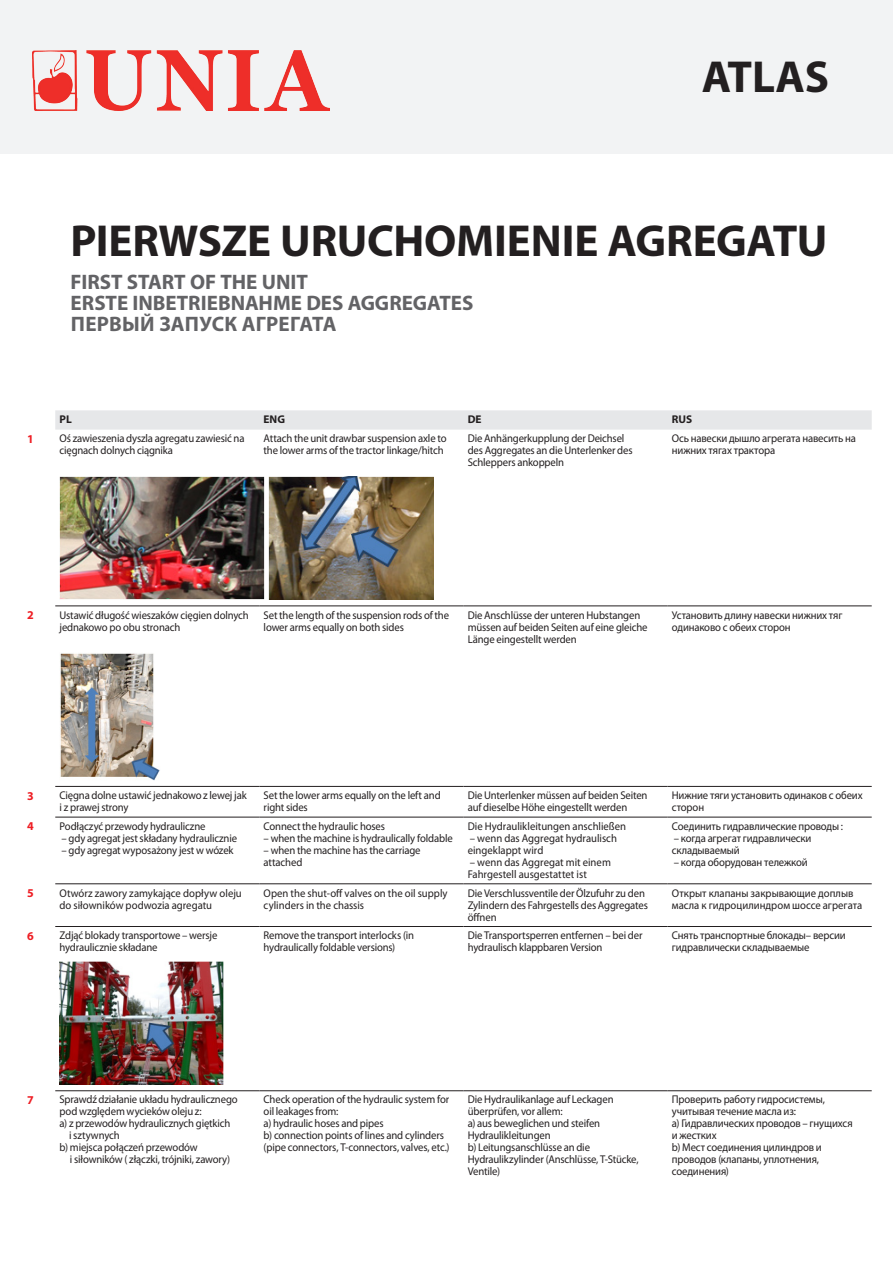
<style>
.page{position:relative;width:893px;height:1263px;background:#fff}
.page>*{position:absolute;margin:0;border:0;box-sizing:border-box;transform-origin:0 0}
.t1{font:700 45px "Myriad Pro";letter-spacing:-.005em;color:#231f20}
.t2{font:700 21px "Myriad Pro";color:#636366}
.t3{font:700 12px "Myriad Pro";color:#ee1d23}
.Styl_akapitowy_1{font:11.25px/12px "Myriad Pro";letter-spacing:-.015em;color:#231f20;scale:.95 1}
.t4{font:700 11.25px "Myriad Pro";color:#231f20}
</style>
<div class="page">
<div style="left:0;top:0;width:893px;height:154px;background:#f2f3f4"></div>
<svg style="left:55px;top:410px;width:817px;height:20px;background:#e6e7e9"></svg>
<hr style="left:55px;top:606px;width:204px;height:1px;background:#231f20">
<hr style="left:259px;top:606px;width:204px;height:1px;background:#231f20">
<hr style="left:463px;top:606px;width:205px;height:1px;background:#231f20">
<hr style="left:668px;top:606px;width:204px;height:1px;background:#231f20">
<hr style="left:55px;top:786px;width:204px;height:1px;background:#231f20">
<hr style="left:259px;top:786px;width:204px;height:1px;background:#231f20">
<hr style="left:463px;top:786px;width:205px;height:1px;background:#231f20">
<hr style="left:668px;top:786px;width:204px;height:1px;background:#231f20">
<hr style="left:55px;top:817px;width:204px;height:1px;background:#231f20">
<hr style="left:259px;top:817px;width:204px;height:1px;background:#231f20">
<hr style="left:463px;top:817px;width:205px;height:1px;background:#231f20">
<hr style="left:668px;top:817px;width:204px;height:1px;background:#231f20">
<hr style="left:55px;top:883px;width:204px;height:1px;background:#231f20">
<hr style="left:259px;top:883px;width:204px;height:1px;background:#231f20">
<hr style="left:463px;top:883px;width:205px;height:1px;background:#231f20">
<hr style="left:668px;top:883px;width:204px;height:1px;background:#231f20">
<hr style="left:55px;top:926px;width:204px;height:1px;background:#231f20">
<hr style="left:259px;top:926px;width:204px;height:1px;background:#231f20">
<hr style="left:463px;top:926px;width:205px;height:1px;background:#231f20">
<hr style="left:668px;top:926px;width:204px;height:1px;background:#231f20">
<hr style="left:55px;top:1090px;width:204px;height:1px;background:#231f20">
<hr style="left:259px;top:1090px;width:204px;height:1px;background:#231f20">
<hr style="left:463px;top:1090px;width:205px;height:1px;background:#231f20">
<hr style="left:668px;top:1090px;width:204px;height:1px;background:#231f20">
<img style="left:60px;top:477px;width:204px;height:123px">
<img style="left:268px;top:477px;width:165px;height:123px">
<img style="left:60px;top:653px;width:100px;height:127px">
<img style="left:60px;top:961px;width:163px;height:124px">
<img style="left:32px;top:50px;width:298px;height:60px">
<p class="t1" style="left:702px;top:48px;width:129px">ATLAS</p>
<p class="t1" style="left:71px;top:212px;width:758px">PIERWSZE URUCHOMIENIE AGREGATU</p>
<p class="t2" style="left:71px;top:269px;width:239px">FIRST START OF THE UNIT</p>
<p class="t2" style="left:71px;top:290px;width:404px">ERSTE INBETRIEBNAHME DES AGGREGATES</p>
<p class="t2" style="left:71px;top:311px;width:267px">ПЕРВЫЙ ЗАПУСК АГРЕГАТА</p>
<p class="t4" style="left:60px;top:412px;width:14px">PL</p>
<p class="t4" style="left:264px;top:412px;width:23px">ENG</p>
<p class="t4" style="left:468px;top:412px;width:15px">DE</p>
<p class="t4" style="left:672px;top:412px;width:22px">RUS</p>
<p class="t3" style="left:27px;top:431px;width:8px">1</p>
<p class="Styl_akapitowy_1" style="left:60px;top:432px;width:196px">Oś zawieszenia dyszla agregatu zawiesić na cięgnach dolnych ciągnika</p>
<p class="Styl_akapitowy_1" style="left:264px;top:432px;width:194px">Attach the unit drawbar suspension axle to the lower arms of the tractor linkage/hitch</p>
<p class="Styl_akapitowy_1" style="left:468px;top:432px;width:175px">Die Anhängerkupplung der Deichsel des Aggregates an die Unterlenker des<br>Schleppers ankoppeln</p>
<p class="Styl_akapitowy_1" style="left:672px;top:432px;width:195px">Ось навески дышло агрегата навесить на нижних тягах трактора</p>
<p class="t3" style="left:27px;top:607px;width:8px">2</p>
<p class="Styl_akapitowy_1" style="left:60px;top:609px;width:201px">Ustawić długość wieszaków cięgien dolnych jednakowo po obu stronach</p>
<p class="Styl_akapitowy_1" style="left:264px;top:609px;width:197px">Set the length of the suspension rods of the lower arms equally on both sides</p>
<p class="Styl_akapitowy_1" style="left:468px;top:609px;width:191px">Die Anschlüsse der unteren Hubstangen müssen auf beiden Seiten auf eine gleiche<br>Länge eingestellt werden</p>
<p class="Styl_akapitowy_1" style="left:672px;top:609px;width:181px">Установить длину навески нижних тяг одинаковo с обеих сторон</p>
<p class="t3" style="left:27px;top:788px;width:8px">3</p>
<p class="Styl_akapitowy_1" style="left:60px;top:789px;width:199px">Cięgna dolne ustawić jednakowo z lewej jak i z prawej strony</p>
<p class="Styl_akapitowy_1" style="left:264px;top:789px;width:188px">Set the lower arms equally on the left and right sides</p>
<p class="Styl_akapitowy_1" style="left:468px;top:789px;width:191px">Die Unterlenker müssen auf beiden Seiten auf dieselbe Höhe eingestellt werden</p>
<p class="Styl_akapitowy_1" style="left:672px;top:789px;width:202px">Нижние тяги установить одинаков с обеих сторон</p>
<p class="t3" style="left:27px;top:818px;width:8px">4</p>
<p class="Styl_akapitowy_1" style="left:60px;top:820px;width:155px">Podłączyć przewody hydrauliczne</p>
<p class="Styl_akapitowy_1" style="left:62px;top:832px;width:186px">– gdy agregat jest składany hydraulicznie</p>
<p class="Styl_akapitowy_1" style="left:62px;top:844px;width:183px">– gdy agregat wyposażony jest w wózek</p>
<p class="Styl_akapitowy_1" style="left:468px;top:820px;width:168px">Die Hydraulikleitungen anschließen</p>
<p class="Styl_akapitowy_1" style="left:468px;top:832px;width:159px">– wenn das Aggregat hydraulisch eingeklappt wird</p>
<p class="Styl_akapitowy_1" style="left:468px;top:856px;width:152px">– wenn das Aggregat mit einem<br>Fahrgestell ausgestattet ist</p>
<p class="Styl_akapitowy_1" style="left:264px;top:820px;width:129px">Connect the hydraulic hoses</p>
<p class="Styl_akapitowy_1" style="left:264px;top:832px;width:201px">– when the machine is hydraulically foldable</p>
<p class="Styl_akapitowy_1" style="left:264px;top:844px;width:167px">– when the machine has the carriage attached</p>
<p class="Styl_akapitowy_1" style="left:672px;top:820px;width:182px">Соединить гидравлические проводы :</p>
<p class="Styl_akapitowy_1" style="left:672px;top:832px;width:148px">– когда агрегат гидравлически складываемый</p>
<p class="Styl_akapitowy_1" style="left:674px;top:856px;width:142px">– когда оборудован тележкой</p>
<p class="t3" style="left:27px;top:885px;width:8px">5</p>
<p class="Styl_akapitowy_1" style="left:60px;top:886px;width:193px">Otwórz zawory zamykające dopływ oleju do siłowników podwozia agregatu</p>
<p class="Styl_akapitowy_1" style="left:264px;top:886px;width:195px">Open the shut-off valves on the oil supply cylinders in the chassis</p>
<p class="Styl_akapitowy_1" style="left:468px;top:886px;width:191px">Die Verschlussventile der Ölzufuhr zu den<br>Zylindern des Fahrgestells des Aggregates öffnen</p>
<p class="Styl_akapitowy_1" style="left:672px;top:886px;width:202px">Открыт клапаны закрывающие доплыв масла к гидроцилиндром шоссе агрегата</p>
<p class="t3" style="left:27px;top:928px;width:8px">6</p>
<p class="Styl_akapitowy_1" style="left:60px;top:929px;width:168px">Zdjąć blokady transportowe – wersje hydraulicznie składane</p>
<p class="Styl_akapitowy_1" style="left:264px;top:929px;width:160px">Remove the transport interlocks (in hydraulically foldable versions)</p>
<p class="Styl_akapitowy_1" style="left:468px;top:929px;width:185px">Die Transportsperren entfernen – bei der hydraulisch klappbaren Version</p>
<p class="Styl_akapitowy_1" style="left:672px;top:929px;width:184px">Снять транспортные блокады– версии гидравлически складываемые</p>
<p class="t3" style="left:27px;top:1092px;width:8px">7</p>
<p class="Styl_akapitowy_1" style="left:60px;top:1093px;width:189px">Sprawdź działanie układu hydraulicznego pod względem wycieków oleju z:</p>
<p class="Styl_akapitowy_1" style="left:69px;top:1117px;width:171px;text-indent:-10px">a) z przewodów hydraulicznych giętkich i sztywnych</p>
<p class="Styl_akapitowy_1" style="left:70px;top:1141px;width:170px;text-indent:-10px">b) miejsca połączeń przewodów<br>i siłowników ( złączki, trójniki, zawory)</p>
<p class="Styl_akapitowy_1" style="left:264px;top:1093px;width:197px">Check operation of the hydraulic system for oil leakages from:</p>
<p class="Styl_akapitowy_1" style="left:264px;top:1117px;width:128px">a) hydraulic hoses and pipes</p>
<p class="Styl_akapitowy_1" style="left:264px;top:1129px;width:197px">b) connection points of lines and cylinders (pipe connectors, T-connectors, valves, etc.)</p>
<p class="Styl_akapitowy_1" style="left:468px;top:1093px;width:155px">Die Hydraulikanlage auf Leckagen überprüfen, vor allem:</p>
<p class="Styl_akapitowy_1" style="left:468px;top:1117px;width:141px">a) aus beweglichen und steifen<br>Hydraulikleitungen</p>
<p class="Styl_akapitowy_1" style="left:468px;top:1141px;width:181px">b) Leitungsanschlüsse an die<br>Hydraulikzylinder (Anschlüsse, T-Stücke,<br>Ventile)</p>
<p class="Styl_akapitowy_1" style="left:672px;top:1093px;width:163px">Проверить работу гидросистемы, учитывая течение масла из:</p>
<p class="Styl_akapitowy_1" style="left:672px;top:1117px;width:192px">a) Гидравлических проводов – гнущихся и жестких</p>
<p class="Styl_akapitowy_1" style="left:672px;top:1141px;width:159px">b) Мест соединения цилиндров и проводов (клапаны, уплотнения, соединения)</p>
</div>
